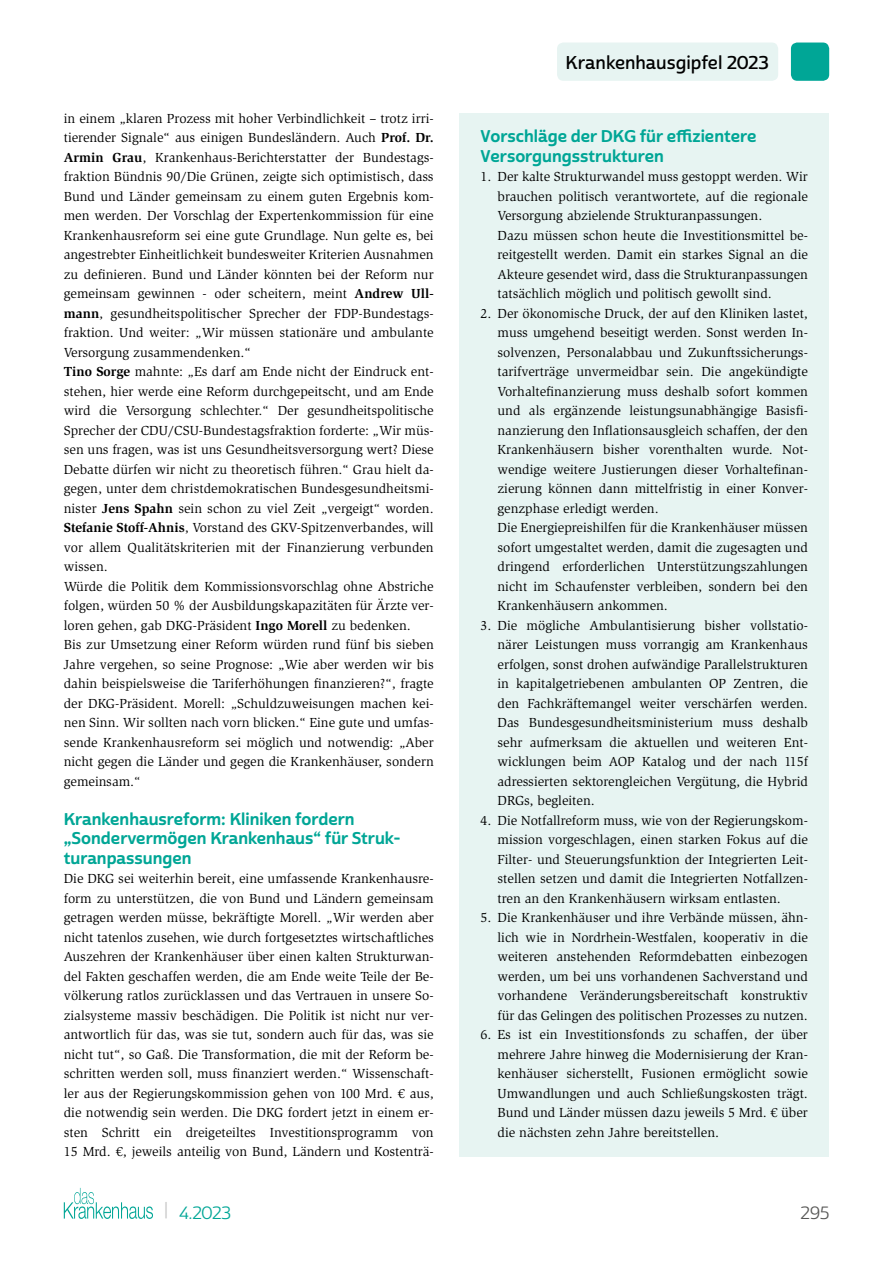
<style>
.page{position:relative;width:893px;height:1263px;background:#fff}
.page>*{position:absolute;margin:0;border:0;box-sizing:border-box;transform-origin:0 0}
.t1{font:18px "Cabrito Sans Nor Dem";color:#000}
.t2{font:17.25px "Cabrito Sans Nor Reg";color:#00a696}
.t3{font:17.25px "Cabrito Sans Nor Reg";color:#575756}
.t4{font:16.5px/19.5px "Cabrito Sans Nor Bol";color:#00a696}
.t5{font:13.5px/19.5px "Slimbach Std";color:#000;text-align:justify}
.s1{font-weight:700}
.s2{font-size:18.9px;color:#c6c6c6}
</style>
<div class="page">
<svg style="left:64px;top:1188px;width:89px;height:31px"></svg>
<div style="left:791px;top:43px;width:38px;height:38px;background:#00a696;border-radius:6px"></div>
<div style="left:557px;top:43px;width:221px;height:38px;background:#e7f4f2;border-radius:6px"></div>
<div style="left:459px;top:113px;width:370px;height:1044px;background:#e7f4f2"></div>
<p class="t5" style="left:64px;top:109px;width:371px;text-align:left">in einem „klaren Prozess mit hoher Verbindlichkeit – trotz irri&shy;tierender Signale“ aus einigen Bundesländern. Auch <span class="s1">Prof. Dr.<br>Armin Grau</span>, Krankenhaus-Berichterstatter der Bundestags&shy;fraktion Bündnis 90/Die Grünen, zeigte sich optimistisch, dass Bund und Länder gemeinsam zu einem guten Ergebnis kom&shy;men werden. Der Vorschlag der Expertenkommission für eine Krankenhausreform sei eine gute Grundlage. Nun gelte es, bei angestrebter Einheitlichkeit bundesweiter Kriterien Ausnahmen zu definieren. Bund und Länder könnten bei der Reform nur gemeinsam gewinnen - oder scheitern, meint <span class="s1">Andrew Ull&shy;mann</span>, gesundheitspolitischer Sprecher der FDP-Bundestags&shy;fraktion. Und weiter: „Wir müssen stationäre und ambulante Versorgung zusammendenken.“<br><span class="s1">Tino Sorge</span> mahnte: „Es darf am Ende nicht der Eindruck ent&shy;stehen, hier werde eine Reform durchgepeitscht, und am Ende wird die Versorgung schlechter.“ Der gesundheitspolitische Sprecher der CDU/CSU-Bundestagsfraktion forderte: „Wir müs&shy;sen uns fragen, was ist uns Gesundheitsversorgung wert? Diese Debatte dürfen wir nicht zu theoretisch führen.“ Grau hielt da&shy;gegen, unter dem christdemokratischen Bundesgesundheitsmi&shy;nister <span class="s1">Jens Spahn</span> sein schon zu viel Zeit „vergeigt“ worden.<br><span class="s1">Stefanie Stoff-Ahnis</span>, Vorstand des GKV-Spitzenverbandes, will vor allem Qualitätskriterien mit der Finanzierung verbunden wissen.<br>Würde die Politik dem Kommissionsvorschlag ohne Abstriche folgen, würden 50 % der Ausbildungskapazitäten für Ärzte ver&shy;loren gehen, gab DKG-Präsident <span class="s1">Ingo Morell</span> zu bedenken.<br>Bis zur Umsetzung einer Reform würden rund fünf bis sieben Jahre vergehen, so seine Prognose: „Wie aber werden wir bis dahin beispielsweise die Tariferhöhungen finanzieren?“, fragte der DKG-Präsident. Morell: „Schuldzuweisungen machen kei&shy;nen Sinn. Wir sollten nach vorn blicken.“ Eine gute und umfas&shy;sende Krankenhausreform sei möglich und notwendig: „Aber nicht gegen die Länder und gegen die Krankenhäuser, sondern gemeinsam.“</p>
<p class="t4" style="left:64px;top:810px;width:337px">Krankenhausreform: Kliniken fordern „Sondervermögen Krankenhaus“ für Struk&shy;turanpassungen</p>
<p class="t5" style="left:64px;top:869px;width:371px">Die DKG sei weiterhin bereit, eine umfassende Krankenhausre&shy;form zu unterstützen, die von Bund und Ländern gemeinsam getragen werden müsse, bekräftigte Morell. „Wir werden aber nicht tatenlos zusehen, wie durch fortgesetztes wirtschaftliches Auszehren der Krankenhäuser über einen kalten Strukturwan&shy;del Fakten geschaffen werden, die am Ende weite Teile der Be&shy;völkerung ratlos zurücklassen und das Vertrauen in unsere So&shy;zialsysteme massiv beschädigen. Die Politik ist nicht nur ver&shy;antwortlich für das, was sie tut, sondern auch für das, was sie nicht tut“, so Gaß. Die Transformation, die mit der Reform be&shy;schritten werden soll, muss finanziert werden.“ Wissenschaft&shy;ler aus der Regierungskommission gehen von 100 Mrd. € aus, die notwendig sein werden. Die DKG fordert jetzt in einem er&shy;sten Schritt ein dreigeteiltes Investitionsprogramm von 15 Mrd. €, jeweils anteilig von Bund, Ländern und Kostenträ-</p>
<h1 class="t1" style="left:566px;top:51px;width:205px">Krankenhausgipfel 2023</h1>
<p class="t4" style="left:480px;top:127px;width:277px">Vorschläge der DKG für effizientere<br>Versorgungsstrukturen</p>
<p class="t5" style="left:497px;top:167px;width:312px;text-align:left;text-indent:-17px">1. Der kalte Strukturwandel muss gestoppt werden. Wir brauchen politisch verantwortete, auf die regionale Versorgung abzielende Strukturanpassungen.<br>Dazu müssen schon heute die Investitionsmittel be&shy;reitgestellt werden. Damit ein starkes Signal an die Akteure gesendet wird, dass die Strukturanpassungen tatsächlich möglich und politisch gewollt sind.</p>
<p class="t5" style="left:497px;top:304px;width:312px;text-align:left;text-indent:-17px">2. Der ökonomische Druck, der auf den Kliniken lastet, muss umgehend beseitigt werden. Sonst werden In&shy;solvenzen, Personalabbau und Zukunftssicherungs&shy;tarifverträge unvermeidbar sein. Die angekündigte Vorhaltefinanzierung muss deshalb sofort kommen und als ergänzende leistungsunabhängige Basisfi&shy;nanzierung den Inflationsausgleich schaffen, der den Krankenhäusern bisher vorenthalten wurde. Not&shy;wendige weitere Justierungen dieser Vorhaltefinan&shy;zierung können dann mittelfristig in einer Konver&shy;genzphase erledigt werden.<br>Die Energiepreishilfen für die Krankenhäuser müssen sofort umgestaltet werden, damit die zugesagten und dringend erforderlichen Unterstützungszahlungen nicht im Schaufenster verbleiben, sondern bei den Krankenhäusern ankommen.</p>
<p class="t5" style="left:497px;top:616px;width:312px;text-indent:-17px">3. Die mögliche Ambulantisierung bisher vollstatio&shy;närer Leistungen muss vorrangig am Krankenhaus erfolgen, sonst drohen aufwändige Parallelstrukturen in kapitalgetriebenen ambulanten OP Zentren, die den Fachkräftemangel weiter verschärfen werden.<br>Das Bundesgesundheitsministerium muss deshalb sehr aufmerksam die aktuellen und weiteren Ent&shy;wicklungen beim AOP Katalog und der nach 115f adressierten sektorengleichen Vergütung, die Hybrid DRGs, begleiten.</p>
<p class="t5" style="left:497px;top:811px;width:312px;text-indent:-17px">4. Die Notfallreform muss, wie von der Regierungskom&shy;mission vorgeschlagen, einen starken Fokus auf die Filter- und Steuerungsfunktion der Integrierten Leit&shy;stellen setzen und damit die Integrierten Notfallzen&shy;tren an den Krankenhäusern wirksam entlasten.</p>
<p class="t5" style="left:497px;top:908px;width:312px;text-indent:-17px">5. Die Krankenhäuser und ihre Verbände müssen, ähn&shy;lich wie in Nordrhein-Westfalen, kooperativ in die weiteren anstehenden Reformdebatten einbezogen werden, um bei uns vorhandenen Sachverstand und vorhandene Veränderungsbereitschaft konstruktiv für das Gelingen des politischen Prozesses zu nutzen.</p>
<p class="t5" style="left:497px;top:1025px;width:312px;text-indent:-17px">6. Es ist ein Investitionsfonds zu schaffen, der über mehrere Jahre hinweg die Modernisierung der Kran&shy;kenhäuser sicherstellt, Fusionen ermöglicht sowie Umwandlungen und auch Schließungskosten trägt.<br>Bund und Länder müssen dazu jeweils 5 Mrd. € über die nächsten zehn Jahre bereitstellen.</p>
<p class="t2" style="left:164px;top:1202px;width:68px"><span class="s2">|</span> 4.2023</p>
<p class="t3" style="left:801px;top:1202px;width:30px">295</p>
</div>
